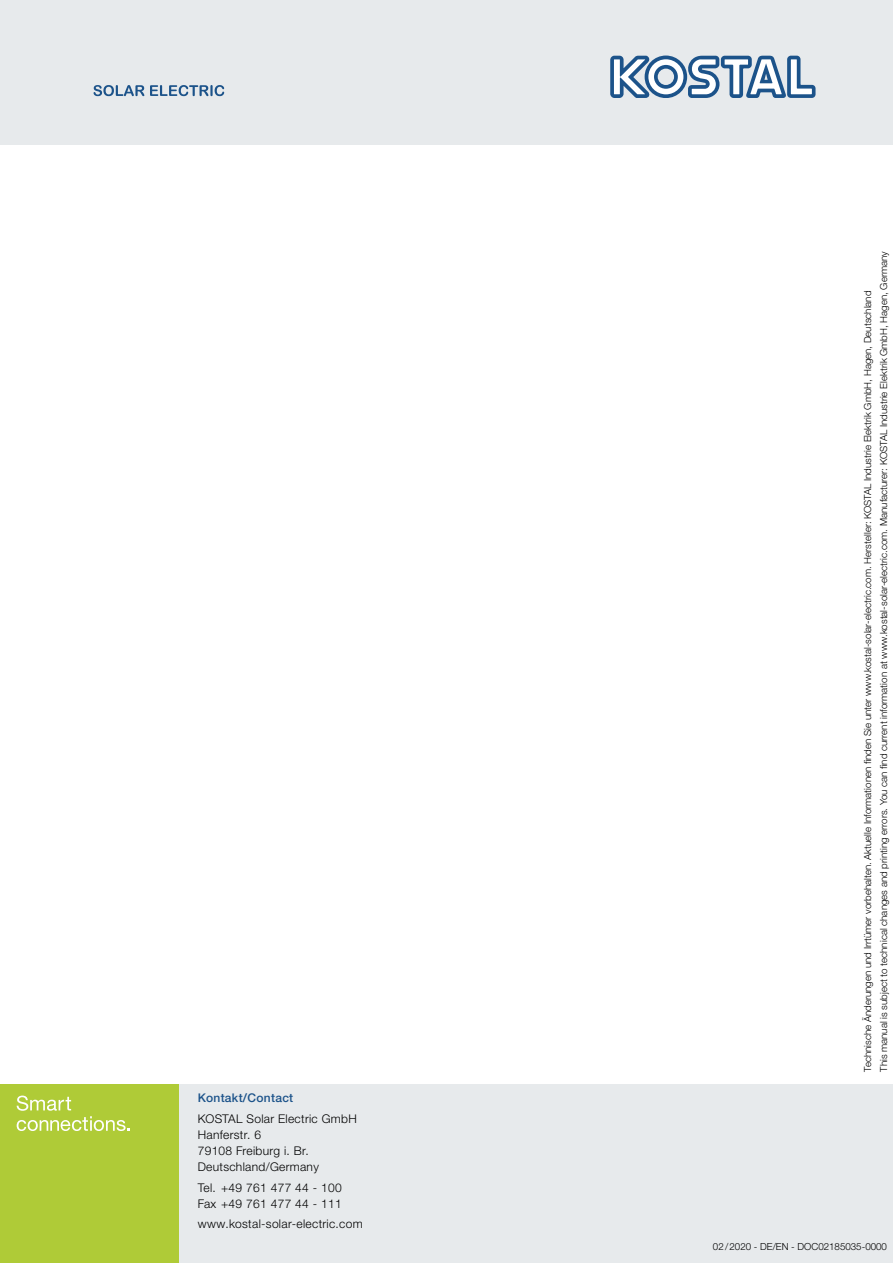
<style>
.page{position:relative;width:893px;height:1263px;background:#fff}
.page>*{position:absolute;margin:0;border:0;box-sizing:border-box;transform-origin:0 0}
.t1{font:300 12px/16.2px "Helvetica Neue LTW1 G";letter-spacing:.025em;color:#000}
.t2{font:500 12px "Helvetica Neue LTW1 G";letter-spacing:.025em;color:#1c538a}
.t3{font:300 9.75px/15.9px "Helvetica Neue LTW1 G";color:#000}
</style>
<div class="page">
<div style="left:0;top:1084px;width:893px;height:179px;background:#e7eaec"></div>
<div style="left:0;top:0;width:893px;height:145px;background:#e7eaec"></div>
<svg style="left:610px;top:56px;width:205px;height:42px"></svg>
<svg style="left:94px;top:85px;width:50px;height:11px"></svg>
<svg style="left:150px;top:85px;width:74px;height:11px"></svg>
<div style="left:0;top:1084px;width:179px;height:179px;background:#afcb37"></div>
<svg style="left:17px;top:1095px;width:113px;height:36px"></svg>
<p class="t2" style="left:198px;top:1091px;width:97px">Kontakt/Contact</p>
<p class="t1" style="left:198px;top:1110px;width:161px">KOSTAL Solar Electric GmbH<br>Hanferstr. 6<br>79108 Freiburg i. Br.<br>Deutschland/Germany</p>
<p class="t1" style="left:198px;top:1179px;width:146px">Tel. +49 761 477 44 - 100<br>Fax +49 761 477 44 - 111</p>
<p class="t1" style="left:198px;top:1216px;width:167px">www.kostal-solar-electric.com</p>
<p class="t3" style="left:860px;top:1072px;width:822px;rotate:-90deg">Technische Änderungen und Irrtümer vorbehalten. Aktuelle Informationen finden Sie unter www.kostal-solar-electric.com. Hersteller: KOSTAL Industrie Elektrik GmbH, Hagen, Deutschland<br>This manual is subject to technical changes and printing errors. You can find current information at www.kostal-solar-electric.com. Manufacturer: KOSTAL Industrie Elektrik GmbH, Hagen, Germany</p>
<p class="t3" style="left:713px;top:1238px;width:176px">02/2020 - DE/EN - DOC02185035-0000</p>
</div>
